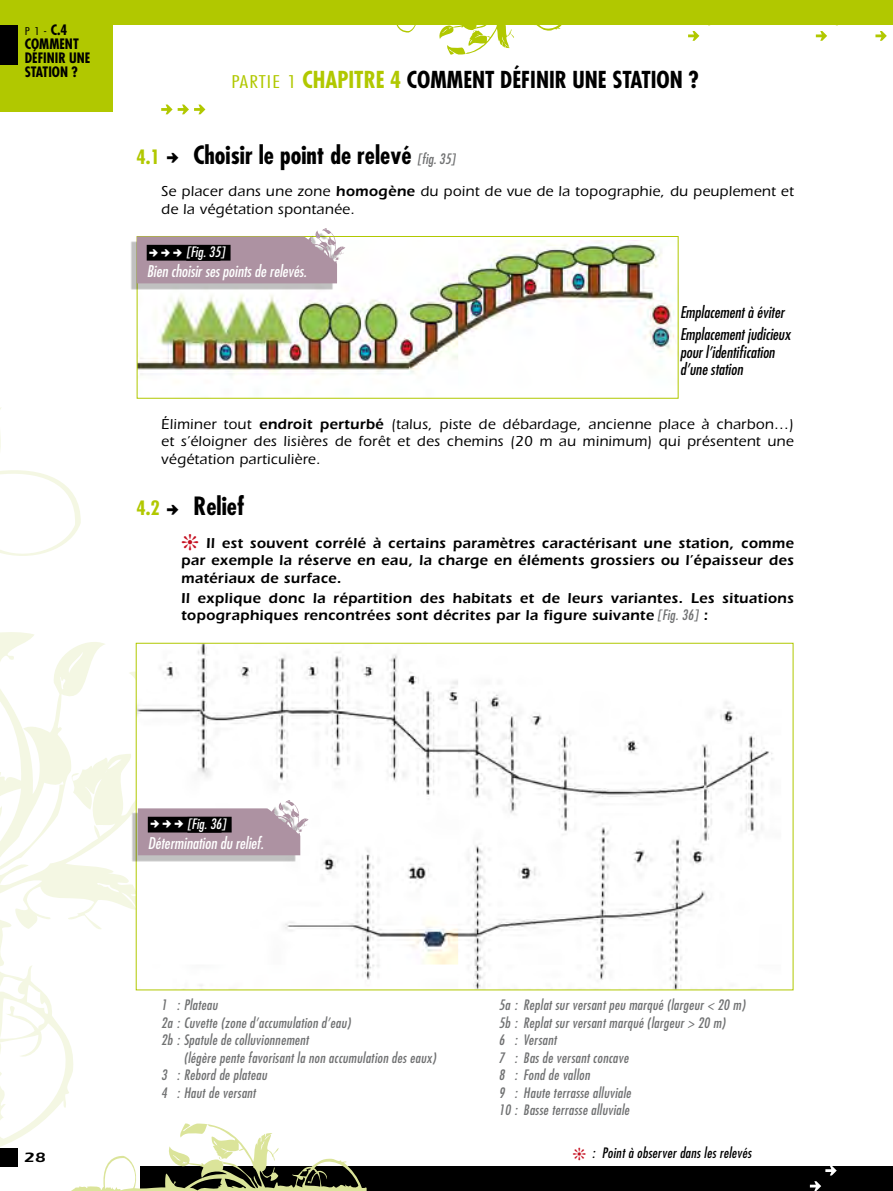
<style>
.page{position:relative;width:893px;height:1191px;background:#fff}
.page>*{position:absolute;margin:0;border:0;box-sizing:border-box;transform-origin:0 0}
.t1{font:700 condensed 24.5px "Futura";color:#000}
.t2{font:700 condensed 22.75px "Futura";color:#000}
.t3{font:italic condensed 15.75px/22.4px "Futura";color:#000}
.t4{font:italic condensed 15.75px "Futura";color:#fff}
.t5{font:600 14.88px/17.5px "Itc Eras";letter-spacing:.02em;color:#000;text-align:justify}
.t6{font:500 14.88px/17.5px "Itc Eras";letter-spacing:.02em;color:#000}
.t7{font:italic condensed 14px/17.5px "Futura";letter-spacing:.02em;color:#707172}
.t8{font:italic condensed 14px "Futura";letter-spacing:.02em;color:#000}
.t9{font:700 condensed 14px/14px "Futura";color:#000}
.t10{font:italic condensed 14px "Futura";color:#fff}
.t11{font:600 14px "Itc Eras";color:#000;scale:1.25 1}
.t12{font:300 condensed 10.5px "Futura";color:#000;scale:1.33 1}
.s1{font-weight:700;font-size:14px}
.s2{font-weight:300;font-size:17.15px;color:#b1c800}
.s3{color:#b1c800}
.s4{font-size:19.25px;color:#b1c800}
.s5{font-family:"Pointers";font-weight:400;font-stretch:normal;font-size:14px}
.s6{font-weight:400;font-style:italic;font-size:14px;color:#707172}
.s7{font-weight:600}
.s8{font-family:"Pointers";font-style:normal;font-stretch:normal;font-size:10.5px}
.s9{font-family:"Futura";font-weight:400;font-style:italic;font-stretch:condensed;font-size:14px;color:#707172}
</style>
<div class="page">
<svg style="left:0;top:392px;width:167px;height:755px"></svg>
<div style="left:0;top:0;width:112px;height:112px;background:#b1c800"></div>
<div style="left:140px;top:1166px;width:753px;height:25px;background:#000"></div>
<div style="left:0;top:1148px;width:17px;height:18px;background:#000"></div>
<svg style="left:688px;top:25px;width:199px;height:16px"></svg>
<svg style="left:396px;top:25px;width:166px;height:30px"></svg>
<div style="left:99px;top:0;width:794px;height:25px;background:#b1c800"></div>
<div style="left:0;top:25px;width:17px;height:39px;background:#000"></div>
<svg style="left:810px;top:1166px;width:27px;height:25px"></svg>
<svg style="left:17px;top:1123px;width:350px;height:68px"></svg>
<img style="left:139px;top:240px;width:536px;height:156px">
<div style="left:130px;top:232px;width:211px;height:57px;background:#000;opacity:.25"></div>
<svg style="left:137px;top:228px;width:208px;height:55px"></svg>
<div style="left:147px;top:245px;width:84px;height:16px;background:#000"></div>
<img style="left:138px;top:645px;width:635px;height:343px">
<div style="left:132px;top:804px;width:172px;height:57px;background:#000;opacity:.25"></div>
<svg style="left:138px;top:800px;width:171px;height:55px"></svg>
<div style="left:148px;top:816px;width:84px;height:16px;background:#000"></div>
<svg style="left:161px;top:105px;width:45px;height:10px"></svg>
<p class="t12" style="left:25px;top:25px;width:34px">P 1 - <span class="s1">C.4</span></p>
<p class="t9" style="left:25px;top:37px;width:67px">COMMENT<br>DÉFINIR UNE<br>STATION ?</p>
<h2 class="t2" style="left:231px;top:65px;width:469px"><span class="s2">PA RTIE 1</span> <span class="s3">CHAPITRE 4</span> COMMENT DÉFINIR UNE STATION ?</h2>
<h1 class="t1" style="left:136px;top:139px;width:320px"><span class="s4">4.1</span> <span class="s5">2</span> CHOISIR LE POINT DE RELEVÉ <span class="s6">[fig. 35]</span></h1>
<p class="t6" style="left:161px;top:182px;width:634px">Se placer dans une zone <span class="s7">homogène</span> du point de vue de la topographie, du peuplement et de la végétation spontanée.</p>
<p class="t10" style="left:150px;top:243px;width:77px"><span class="s8">2 2 2</span> [Fig. 35]</p>
<p class="t4" style="left:147px;top:261px;width:162px">Bien choisir ses points de relevés.</p>
<p class="t3" style="left:680px;top:301px;width:112px">Emplacement à éviter<br>Emplacement judicieux</p>
<p class="t3" style="left:680px;top:343px;width:96px;line-height:17.5px">pour l’identification d’une station</p>
<p class="t6" style="left:161px;top:415px;width:634px;text-align:justify">éliminer tout <span class="s7">endroit perturbé</span> (talus, piste de débardage, ancienne place à charbon…) et s’éloigner des lisières de forêt et des chemins (20 m au minimum) qui présentent une végétation particulière.</p>
<h1 class="t1" style="left:136px;top:490px;width:109px"><span class="s4">4.2</span> <span class="s5">2</span> RELIEF</h1>
<p class="t5" style="left:181px;top:534px;width:614px;text-indent:25px">Il est souvent corrélé à certains paramètres caractérisant une station, comme par exemple la réserve en eau, la charge en éléments grossiers ou l’épaisseur des matériaux de surface.</p>
<p class="t5" style="left:181px;top:589px;width:614px">Il explique donc la répartition des habitats et de leurs variantes. Les situations topographiques rencontrées sont décrites par la figure suivante <span class="s9">[Fig. 36]</span> :</p>
<p class="t11" style="left:24px;top:1149px;width:19px">28</p>
<p class="t10" style="left:151px;top:815px;width:77px"><span class="s8">2 2 2</span> [Fig. 36]</p>
<p class="t4" style="left:148px;top:833px;width:117px">Détermination du relief.</p>
<p class="t7" style="left:161px;top:996px;width:58px">1 : Plateau</p>
<p class="t7" style="left:499px;top:996px;width:248px">5a : Replat sur versant peu marqué (largeur &lt; 20 m)</p>
<p class="t7" style="left:161px;top:1013px;width:191px">2a : Cuvette (zone d’accumulation d’eau)</p>
<p class="t7" style="left:499px;top:1013px;width:228px">5b : Replat sur versant marqué (largeur &gt; 20 m)</p>
<p class="t7" style="left:161px;top:1031px;width:149px">2b : Spatule de colluvionnement</p>
<p class="t7" style="left:499px;top:1031px;width:59px">6 : Versant</p>
<p class="t7" style="left:184px;top:1048px;width:254px">(légère pente favorisant la non accumulation des eaux)</p>
<p class="t7" style="left:499px;top:1048px;width:131px">7 : Bas de versant concave</p>
<p class="t7" style="left:161px;top:1066px;width:107px">3 : Rebord de plateau</p>
<p class="t7" style="left:499px;top:1066px;width:93px">8 : Fond de vallon</p>
<p class="t7" style="left:161px;top:1083px;width:96px">4 : Haut de versant</p>
<p class="t7" style="left:499px;top:1083px;width:134px">9 : Haute terrasse alluviale<br>10 : Basse terrasse alluviale</p>
<p class="t8" style="left:592px;top:1143px;width:161px">: Point à observer dans les relevés</p>
</div>
